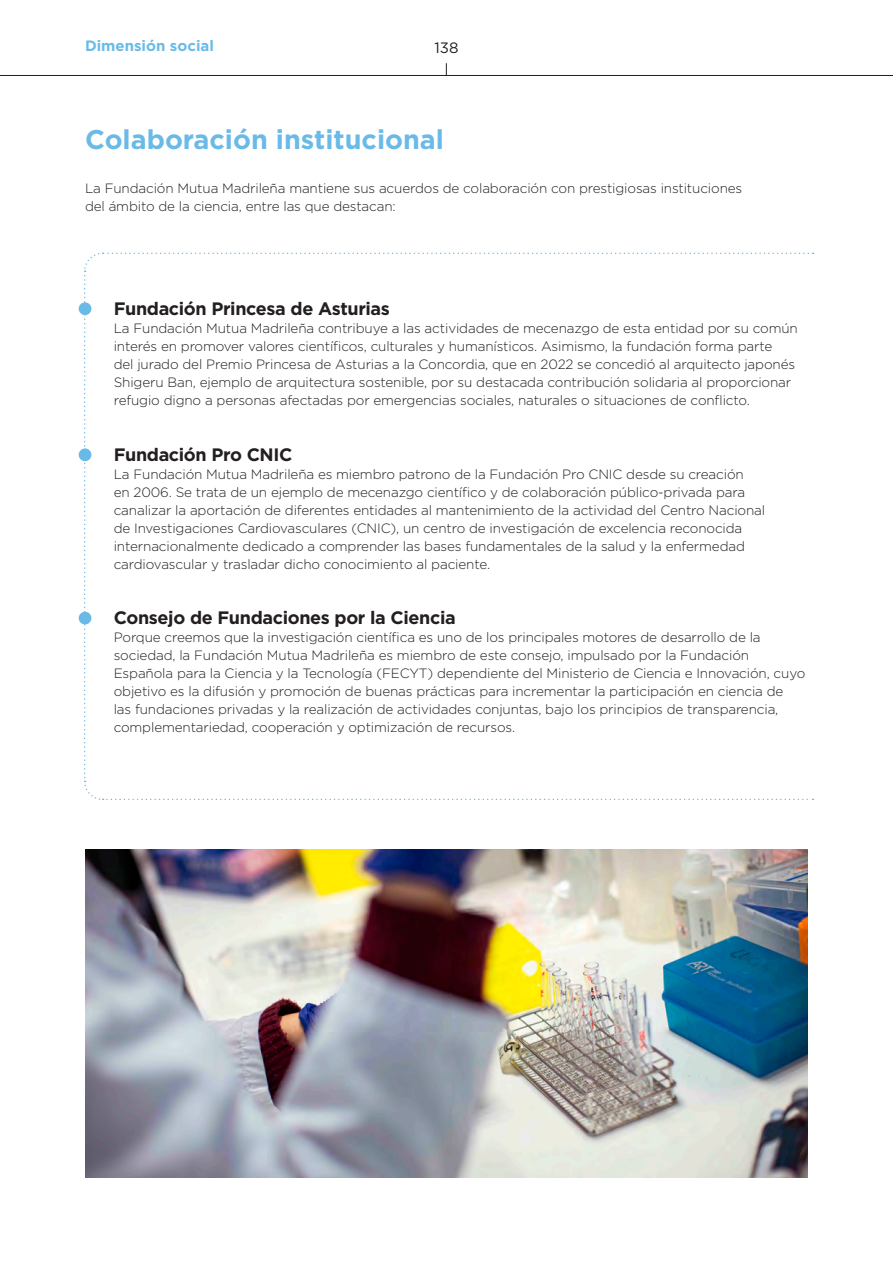
<style>
.page{position:relative;width:893px;height:1263px;background:#fff}
.page>*{position:absolute;margin:0;border:0;box-sizing:border-box;transform-origin:0 0}
.t1{font:700 27px "Gotham";color:#6abae8}
.t2{font:700 18px "Gotham";letter-spacing:-.02em;color:#231f20}
.t3{font:700 15px "Gotham";color:#6abae8}
.t4{font:15px "Gotham";color:#231f20}
.t5{font:300 13.5px/18px "Gotham";letter-spacing:-.01em;color:#231f20}
</style>
<div class="page">
<svg style="left:83px;top:252px;width:730px;height:549px"></svg>
<div style="left:79px;top:302px;width:12px;height:13px;background:#6abae8;border-radius:50%"></div>
<div style="left:79px;top:448px;width:12px;height:13px;background:#6abae8;border-radius:50%"></div>
<div style="left:79px;top:612px;width:12px;height:12px;background:#6abae8;border-radius:50%"></div>
<hr style="left:0;top:75px;width:893px;height:1px;background:#231f20">
<svg style="left:446px;top:63px;width:1px;height:12px"></svg>
<img style="left:85px;top:849px;width:723px;height:329px">
<p class="t3" style="left:85px;top:36px;width:130px">Dimensión social</p>
<p class="t4" style="left:434px;top:38px;width:26px">138</p>
<p class="t1" style="left:85px;top:122px;width:360px">Colaboración institucional</p>
<p class="t5" style="left:85px;top:179px;width:659px">La Fundación Mutua Madrileña mantiene sus acuerdos de colaboración con prestigiosas instituciones del ámbito de la ciencia, entre las que destacan:</p>
<p class="t2" style="left:114px;top:297px;width:278px">Fundación Princesa de Asturias</p>
<p class="t5" style="left:114px;top:319px;width:685px">La Fundación Mutua Madrileña contribuye a las actividades de mecenazgo de esta entidad por su común interés en promover valores científicos, culturales y humanísticos. Asimismo, la fundación forma parte<br>del jurado del Premio Princesa de Asturias a la Concordia, que en 2022 se concedió al arquitecto japonés Shigeru Ban, ejemplo de arquitectura sostenible, por su destacada contribución solidaria al proporcionar refugio digno a personas afectadas por emergencias sociales, naturales o situaciones de conflicto.</p>
<p class="t2" style="left:114px;top:443px;width:180px">Fundación Pro CNIC</p>
<p class="t5" style="left:114px;top:465px;width:653px">La Fundación Mutua Madrileña es miembro patrono de la Fundación Pro CNIC desde su creación<br>en 2006. Se trata de un ejemplo de mecenazgo científico y de colaboración público-privada para canalizar la aportación de diferentes entidades al mantenimiento de la actividad del Centro Nacional de Investigaciones Cardiovasculares (CNIC), un centro de investigación de excelencia reconocida internacionalmente dedicado a comprender las bases fundamentales de la salud y la enfermedad cardiovascular y trasladar dicho conocimiento al paciente.</p>
<p class="t2" style="left:114px;top:605px;width:343px">Consejo de Fundaciones por la Ciencia</p>
<p class="t5" style="left:114px;top:627px;width:693px">Porque creemos que la investigación científica es uno de los principales motores de desarrollo de la sociedad, la Fundación Mutua Madrileña es miembro de este consejo, impulsado por la Fundación Española para la Ciencia y la Tecnología (FECYT) dependiente del Ministerio de Ciencia e Innovación, cuyo objetivo es la difusión y promoción de buenas prácticas para incrementar la participación en ciencia de<br>las fundaciones privadas y la realización de actividades conjuntas, bajo los principios de transparencia, complementariedad, cooperación y optimización de recursos.</p>
</div>
